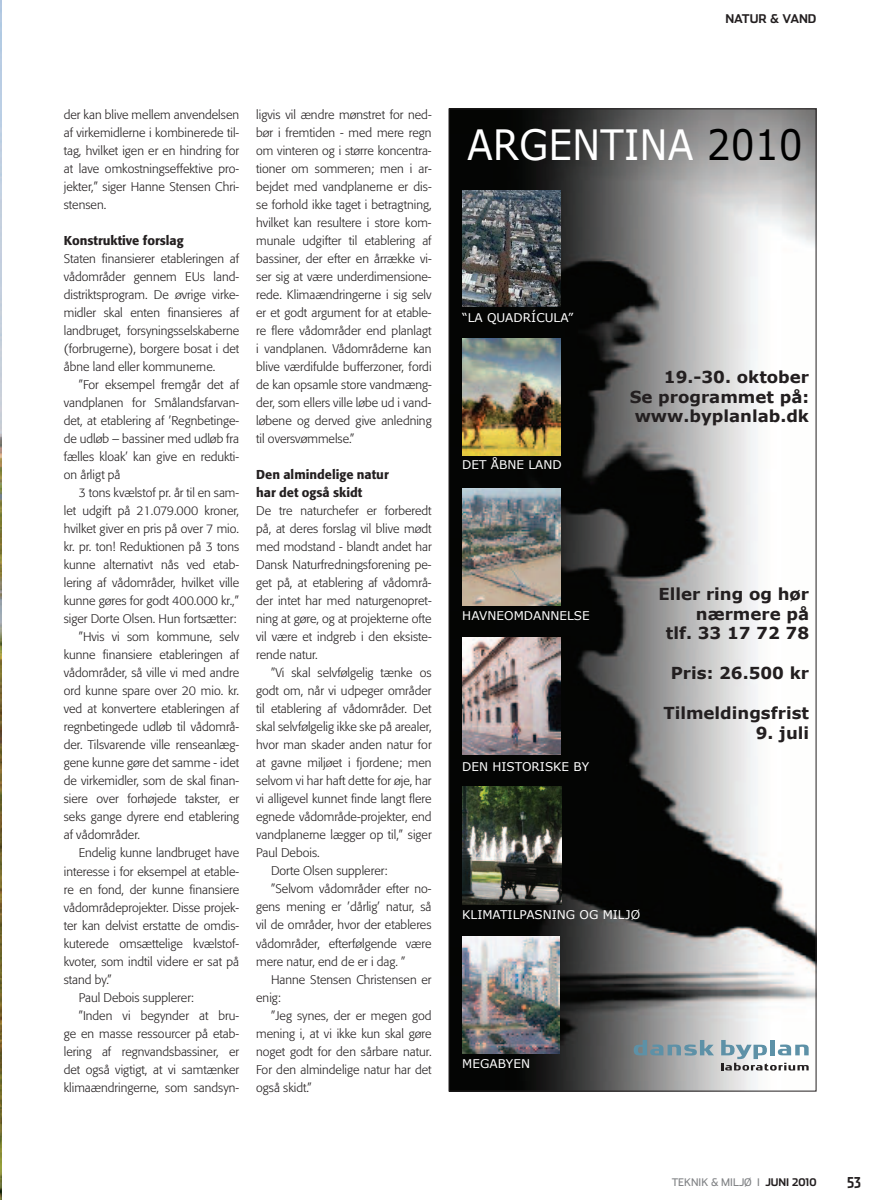
<style>
.page{position:relative;width:893px;height:1200px;background:#fff}
.page>*{position:absolute;margin:0;border:0;box-sizing:border-box;transform-origin:0 0}
.t1{font:41.7px "Verdana";color:#fff;scale:.91 1}
.t2{font:700 16.5px/19.8px "Verdana";color:#231f20;text-align:right}
.t3{font:700 15px "Stainless Comp";color:#231f20}
.t4{font:500 12.75px/18px "Formata";color:#231f20}
.t5{font:300 12.3px/18px "Formata";color:#231f20;text-align:justify}
.t6{font:12px "Verdana";color:#fff}
.t7{font:700 12px "Stainless";color:#231f20}
.t8{font:10.5px "Stainless";color:#808285}
.s1{color:#000}
.s2{font-weight:700;color:#231f20}
</style>
<div class="page">
<img style="left:451px;top:110px;width:363px;height:979px">
<svg style="left:634px;top:1039px;width:80px;height:16px"></svg>
<svg style="left:721px;top:1039px;width:88px;height:31px"></svg>
<img style="left:462px;top:637px;width:98px;height:117px">
<img style="left:462px;top:488px;width:99px;height:117px">
<img style="left:462px;top:190px;width:98px;height:116px">
<img style="left:462px;top:936px;width:97px;height:116px">
<img style="left:462px;top:339px;width:98px;height:117px">
<img style="left:462px;top:786px;width:99px;height:117px">
<img style="left:0;top:0;width:1px;height:1199px">
<p class="t7" style="left:725px;top:12px;width:93px">NATUR &amp; VAND</p>
<p class="t5" style="left:64px;top:105px;width:177px">der kan blive mellem anvendelsen af virkemidlerne i kombinerede til&shy;tag, hvilket igen er en hindring for at lave omkostningseffektive pro&shy;jekter,” siger Hanne Stensen Chri&shy;stensen.</p>
<p class="t4" style="left:64px;top:231px;width:121px">Konstruktive forslag</p>
<p class="t5" style="left:64px;top:249px;width:177px">Staten finansierer etableringen af vådområder gennem EUs land&shy;distriktsprogram. De øvrige virke&shy;midler skal enten finansieres af landbruget, forsyningsselskaberne (forbrugerne), borgere bosat i det åbne land eller kommunerne.</p>
<p class="t5" style="left:64px;top:375px;width:177px;text-indent:15px">”For eksempel fremgår det af vandplanen for Smålandsfarvan&shy;det, at etablering af ’Regnbetinge&shy;de udløb – bassiner med udløb fra fælles kloak’ kan give en redukti&shy;on årligt på</p>
<p class="t5" style="left:79px;top:483px;width:162px">3 tons kvælstof pr. år til en sam-</p>
<p class="t5" style="left:64px;top:502px;width:177px">let udgift på 21.079.000 kroner,</p>
<p class="t5" style="left:64px;top:520px;width:177px">hvilket giver en pris på over 7 mio.</p>
<p class="t5" style="left:64px;top:538px;width:177px">kr. pr. ton! Reduktionen på 3 tons</p>
<p class="t5" style="left:64px;top:556px;width:177px">kunne alternativt nås ved etab-</p>
<p class="t5" style="left:64px;top:574px;width:177px">lering af vådområder, hvilket ville</p>
<p class="t5" style="left:64px;top:592px;width:177px">kunne gøres for godt 400.000 kr.,”</p>
<p class="t5" style="left:64px;top:610px;width:174px">siger Dorte Olsen. Hun fortsætter:</p>
<p class="t5" style="left:79px;top:628px;width:162px">”Hvis vi som kommune, selv</p>
<p class="t5" style="left:64px;top:646px;width:177px">kunne finansiere etableringen af</p>
<p class="t5" style="left:64px;top:664px;width:177px">vådområder, så ville vi med andre</p>
<p class="t5" style="left:64px;top:682px;width:177px">ord kunne spare over 20 mio. kr.</p>
<p class="t5" style="left:64px;top:700px;width:177px">ved at konvertere etableringen af</p>
<p class="t5" style="left:64px;top:718px;width:177px">regnbetingede udløb til vådområ-</p>
<p class="t5" style="left:64px;top:736px;width:177px">der. Tilsvarende ville renseanlæg-</p>
<p class="t5" style="left:64px;top:754px;width:177px">gene kunne gøre det samme - idet</p>
<p class="t5" style="left:64px;top:772px;width:177px">de virkemidler, som de skal finan-</p>
<p class="t5" style="left:64px;top:790px;width:177px">siere over forhøjede takster, er</p>
<p class="t5" style="left:64px;top:808px;width:177px">seks gange dyrere end etablering</p>
<p class="t5" style="left:64px;top:826px;width:78px">af vådområder.</p>
<p class="t5" style="left:79px;top:844px;width:162px">Endelig kunne landbruget have</p>
<p class="t5" style="left:64px;top:862px;width:177px">interesse i for eksempel at etable-</p>
<p class="t5" style="left:64px;top:880px;width:177px">re en fond, der kunne finansiere</p>
<p class="t5" style="left:64px;top:898px;width:177px">vådområdeprojekter. Disse projek-</p>
<p class="t5" style="left:64px;top:916px;width:177px">ter kan delvist erstatte de omdis-</p>
<p class="t5" style="left:64px;top:934px;width:177px">kuterede omsættelige kvælstof-</p>
<p class="t5" style="left:64px;top:952px;width:177px">kvoter, som indtil videre er sat på</p>
<p class="t5" style="left:64px;top:970px;width:50px">stand by.”</p>
<p class="t5" style="left:79px;top:988px;width:117px">Paul Debois supplerer:</p>
<p class="t5" style="left:79px;top:1006px;width:162px">”Inden vi begynder at bru-</p>
<p class="t5" style="left:64px;top:1024px;width:177px">ge en masse ressourcer på etab-</p>
<p class="t5" style="left:64px;top:1042px;width:177px">lering af regnvandsbassiner, er</p>
<p class="t5" style="left:64px;top:1060px;width:177px">det også vigtigt, at vi samtænker</p>
<p class="t5" style="left:64px;top:1078px;width:177px">klimaændringerne, som sandsyn-</p>
<p class="t5" style="left:256px;top:106px;width:177px">ligvis vil ændre mønstret for ned&shy;bør i fremtiden - med mere regn om vinteren og i større koncentra&shy;tioner om sommeren; men i ar&shy;bejdet med vandplanerne er dis&shy;se forhold ikke taget i betragtning, hvilket kan resultere i store kom&shy;munale udgifter til etablering af bassiner, der efter en årrække vi&shy;ser sig at være underdimensione&shy;rede. Klimaændringerne i sig selv er et godt argument for at etable&shy;re flere vådområder end planlagt i vandplanen. Vådområderne kan blive værdifulde bufferzoner, fordi de kan opsamle store vandmæng&shy;der, som ellers ville løbe ud i vand&shy;løbene og derved give anledning til oversvømmelse.”</p>
<p class="t4" style="left:256px;top:465px;width:134px">Den almindelige natur har det også skidt</p>
<p class="t5" style="left:256px;top:501px;width:177px">De tre naturchefer er forberedt på, at deres forslag vil blive mødt med modstand - blandt andet har Dansk Naturfredningsforening pe&shy;get på, at etablering af vådområ&shy;der intet har med naturgenopret&shy;ning at gøre, og at projekterne ofte vil være et indgreb i den eksiste&shy;rende natur.</p>
<p class="t5" style="left:271px;top:663px;width:162px">”Vi skal selvfølgelig tænke os</p>
<p class="t5" style="left:256px;top:681px;width:177px">godt om, når vi udpeger områder</p>
<p class="t5" style="left:256px;top:699px;width:177px">til etablering af vådområder. Det</p>
<p class="t5" style="left:256px;top:717px;width:177px">skal selvfølgelig ikke ske på arealer,</p>
<p class="t5" style="left:256px;top:735px;width:177px">hvor man skader anden natur for</p>
<p class="t5" style="left:256px;top:754px;width:177px">at gavne miljøet i fjordene; men</p>
<p class="t5" style="left:256px;top:772px;width:177px">selvom vi har haft dette for øje, har</p>
<p class="t5" style="left:256px;top:790px;width:177px">vi alligevel kunnet finde langt flere</p>
<p class="t5" style="left:256px;top:808px;width:177px">egnede vådområde-projekter, end</p>
<p class="t5" style="left:256px;top:826px;width:177px">vandplanerne lægger op til,” siger</p>
<p class="t5" style="left:256px;top:844px;width:65px">Paul Debois.</p>
<p class="t5" style="left:271px;top:862px;width:118px">Dorte Olsen supplerer:</p>
<p class="t5" style="left:271px;top:880px;width:162px">”Selvom vådområder efter no-</p>
<p class="t5" style="left:256px;top:898px;width:177px">gens mening er ’dårlig’ natur, så</p>
<p class="t5" style="left:256px;top:916px;width:177px">vil de områder, hvor der etableres</p>
<p class="t5" style="left:256px;top:934px;width:177px">vådområder, efterfølgende være</p>
<p class="t5" style="left:256px;top:952px;width:151px">mere natur, end de er i dag. ”</p>
<p class="t5" style="left:271px;top:970px;width:162px">Hanne Stensen Christensen er</p>
<p class="t5" style="left:256px;top:988px;width:26px">enig:</p>
<p class="t5" style="left:271px;top:1006px;width:162px">”Jeg synes, der er megen god</p>
<p class="t5" style="left:256px;top:1024px;width:177px">mening i, at vi ikke kun skal gøre</p>
<p class="t5" style="left:256px;top:1042px;width:177px">noget godt for den sårbare natur.</p>
<p class="t5" style="left:256px;top:1060px;width:177px">For den almindelige natur har det</p>
<p class="t5" style="left:256px;top:1078px;width:57px">også skidt.”</p>
<h1 class="t1" style="left:467px;top:118px;width:371px">ARGENTINA <span class="s1">2010</span></h1>
<p class="t6" style="left:462px;top:310px;width:113px">“LA QUADRÍCULA”</p>
<p class="t6" style="left:462px;top:457px;width:101px">DET ÅBNE LAND</p>
<h2 class="t2" style="left:630px;top:367px;width:181px">19.-30. oktober<br>Se programmet på: www.byplanlab.dk</h2>
<p class="t6" style="left:462px;top:607px;width:129px">HAVNEOMDANNELSE</p>
<p class="t6" style="left:462px;top:758px;width:128px">DEN HISTORISKE BY</p>
<h2 class="t2" style="left:658px;top:584px;width:152px">Eller ring og hør nærmere på<br>tlf. 33 17 72 78</h2>
<h2 class="t2" style="left:671px;top:663px;width:140px">Pris: 26.500 kr</h2>
<h2 class="t2" style="left:663px;top:702px;width:147px">Tilmeldingsfrist</h2>
<h2 class="t2" style="left:756px;top:722px;width:55px">9. juli</h2>
<p class="t6" style="left:462px;top:906px;width:179px">KLIMATILPASNING OG MILJØ</p>
<p class="t6" style="left:462px;top:1055px;width:69px">MEGABYEN</p>
<p class="t8" style="left:672px;top:1175px;width:146px">TEKNIK &amp; MILJØ I <span class="s2">JUNI 2010</span></p>
<p class="t3" style="left:847px;top:1173px;width:15px">53</p>
</div>
